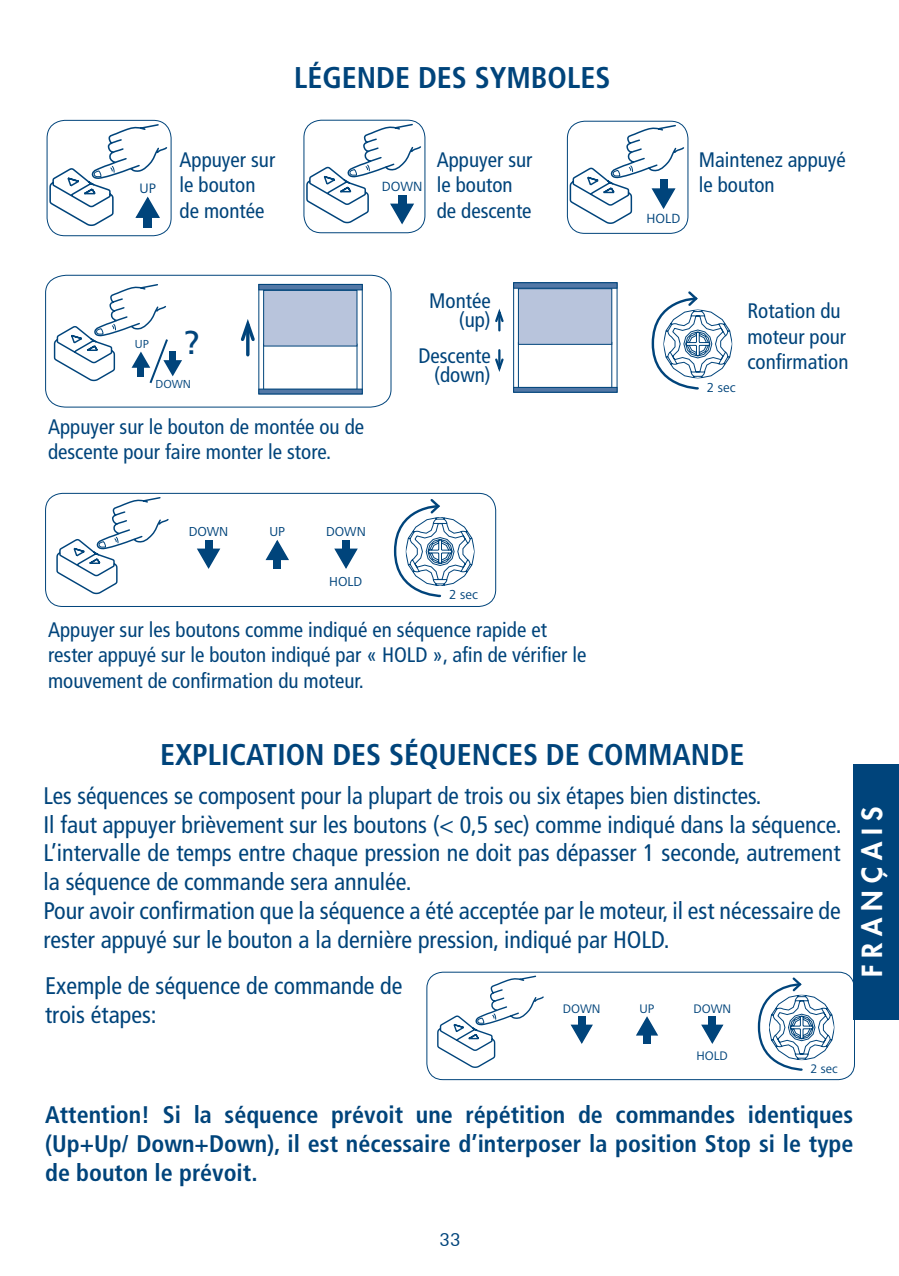
<style>
.page{position:relative;width:899px;height:1276px;background:#fff}
.page>*{position:absolute;margin:0;border:0;box-sizing:border-box;transform-origin:0 0}
.t1{font:33px "Frutiger LT Std";color:#00447b}
.t2{font:700 condensed 30px "Frutiger LT Std";color:#00447b}
.t3{font:800 27px "Futura";letter-spacing:.255em;color:#fff}
.t4{font:condensed 24px/28.8px "Frutiger LT Std";color:#00447b}
.t5{font:700 condensed 24px/28.8px "Frutiger LT Std";color:#00447b;text-align:justify}
.t6{font:condensed 21px/25.2px "Frutiger LT Std";color:#00447b}
.t7{font:18px "Futura BT";color:#00447b}
.t8{font:14.1px "Frutiger Next LT";color:#00447b}
.t9{font:13.8px "Frutiger Next LT";color:#00447b}
.t10{font:13.5px "Frutiger Next LT";color:#00447b}
.t11{font:12.9px "Frutiger Next LT";color:#00447b}
.t12{font:12px "Frutiger Next LT";color:#00447b}
</style>
<div class="page">
<div style="left:47px;top:120px;width:125px;height:116px;border:1px solid #00447b;border-radius:18px"></div>
<svg style="left:48px;top:123px;width:121px;height:104px"></svg>
<div style="left:303px;top:120px;width:122px;height:113px;border:1px solid #00447b;border-radius:17px"></div>
<svg style="left:305px;top:123px;width:117px;height:103px"></svg>
<div style="left:567px;top:121px;width:121px;height:113px;border:1px solid #00447b;border-radius:17px"></div>
<svg style="left:568px;top:124px;width:117px;height:101px"></svg>
<div style="left:205px;top:540px;width:7px;height:13px;background:#00447b"></div>
<svg style="left:197px;top:547px;width:24px;height:22px"></svg>
<div style="left:342px;top:540px;width:8px;height:13px;background:#00447b"></div>
<svg style="left:334px;top:548px;width:24px;height:21px"></svg>
<div style="left:273px;top:555px;width:8px;height:14px;background:#00447b"></div>
<svg style="left:265px;top:540px;width:24px;height:21px"></svg>
<svg style="left:56px;top:497px;width:113px;height:98px"></svg>
<div style="left:45px;top:493px;width:451px;height:114px;border:1px solid #00447b;border-radius:17px"></div>
<svg style="left:393px;top:499px;width:81px;height:99px"></svg>
<svg style="left:651px;top:291px;width:81px;height:99px"></svg>
<svg style="left:45px;top:274px;width:347px;height:134px"></svg>
<svg style="left:495px;top:308px;width:9px;height:22px"></svg>
<svg style="left:495px;top:350px;width:9px;height:22px"></svg>
<div style="left:518px;top:342px;width:94px;height:46px;background:#fff;border:1px solid #00447b"></div>
<div style="left:513px;top:282px;width:104px;height:110px;border:1px solid #00447b"></div>
<svg style="left:513px;top:282px;width:104px;height:6px"></svg>
<svg style="left:513px;top:387px;width:104px;height:5px"></svg>
<div style="left:518px;top:288px;width:94px;height:57px;background:#b8c4dc;border:1px solid #00447b"></div>
<svg style="left:51px;top:281px;width:152px;height:115px"></svg>
<div style="left:578px;top:1016px;width:7px;height:13px;background:#00447b"></div>
<svg style="left:570px;top:1023px;width:23px;height:21px"></svg>
<div style="left:708px;top:1016px;width:8px;height:13px;background:#00447b"></div>
<svg style="left:701px;top:1024px;width:23px;height:20px"></svg>
<div style="left:643px;top:1031px;width:7px;height:13px;background:#00447b"></div>
<svg style="left:636px;top:1016px;width:22px;height:21px"></svg>
<svg style="left:437px;top:975px;width:107px;height:93px"></svg>
<div style="left:426px;top:972px;width:429px;height:108px;border:1px solid #00447b;border-radius:16px"></div>
<svg style="left:757px;top:977px;width:77px;height:94px"></svg>
<div style="left:853px;top:765px;width:46px;height:255px;background:#00447b"></div>
<p class="t2" style="left:294px;top:60px;width:318px">LÉGENDE DES SYMBOLES</p>
<p class="t6" style="left:180px;top:148px;width:97px">Appuyer sur le bouton</p>
<p class="t6" style="left:180px;top:198px;width:86px">de montée</p>
<p class="t8" style="left:139px;top:181px;width:18px">UP</p>
<p class="t9" style="left:382px;top:179px;width:42px">DOWN</p>
<p class="t6" style="left:437px;top:147px;width:97px">Appuyer sur le bouton de descente</p>
<p class="t6" style="left:699px;top:147px;width:148px">Maintenez appuyé le bouton</p>
<p class="t9" style="left:646px;top:211px;width:35px">HOLD</p>
<p class="t6" style="left:429px;top:288px;width:63px">Montée</p>
<p class="t6" style="left:459px;top:308px;width:33px">(up)</p>
<p class="t1" style="left:183px;top:324px;width:18px">?</p>
<p class="t12" style="left:135px;top:337px;width:15px">UP</p>
<p class="t12" style="left:129px;top:381px;width:37px">DOWN</p>
<p class="t6" style="left:418px;top:343px;width:74px">Descente</p>
<p class="t6" style="left:434px;top:362px;width:58px">(down)</p>
<p class="t12" style="left:156px;top:377px;width:37px">DOWN</p>
<p class="t10" style="left:707px;top:380px;width:30px">2 sec</p>
<p class="t6" style="left:48px;top:414px;width:318px">Appuyer sur le bouton de montée ou de descente pour faire monter le store.</p>
<p class="t6" style="left:747px;top:299px;width:103px">Rotation du moteur pour confirmation</p>
<p class="t10" style="left:189px;top:524px;width:41px">DOWN</p>
<p class="t10" style="left:326px;top:524px;width:41px">DOWN</p>
<p class="t10" style="left:269px;top:524px;width:17px">UP</p>
<p class="t10" style="left:329px;top:574px;width:35px">HOLD</p>
<p class="t10" style="left:449px;top:587px;width:30px">2 sec</p>
<p class="t6" style="left:48px;top:617px;width:540px">Appuyer sur les boutons comme indiqué en séquence rapide et rester appuyé sur le bouton indiqué par « HOLD », afin de vérifier le mouvement de confirmation du moteur.</p>
<p class="t2" style="left:160px;top:737px;width:586px">EXPLICATION DES SÉQUENCES DE COMMANDE</p>
<p class="t4" style="left:43px;top:781px;width:719px">Les séquences se composent pour la plupart de trois ou six étapes bien distinctes.</p>
<p class="t4" style="left:43px;top:810px;width:799px">Il faut appuyer brièvement sur les boutons (&lt; 0,5 sec) comme indiqué dans la séquence.</p>
<p class="t4" style="left:43px;top:839px;width:798px">L’intervalle de temps entre chaque pression ne doit pas dépasser 1 seconde, autrement la séquence de commande sera annulée.</p>
<p class="t4" style="left:43px;top:896px;width:798px">Pour avoir confirmation que la séquence a été acceptée par le moteur, il est nécessaire de rester appuyé sur le bouton a la dernière pression, indiqué par HOLD.</p>
<p class="t4" style="left:45px;top:971px;width:359px">Exemple de séquence de commande de trois étapes:</p>
<p class="t11" style="left:563px;top:1002px;width:39px">DOWN</p>
<p class="t11" style="left:693px;top:1002px;width:39px">DOWN</p>
<p class="t11" style="left:696px;top:1048px;width:33px">HOLD</p>
<p class="t11" style="left:639px;top:1002px;width:16px">UP</p>
<p class="t11" style="left:810px;top:1061px;width:29px">2 sec</p>
<p class="t3" style="left:854px;top:977px;width:172px;rotate:-90deg">FRANÇAIS</p>
<p class="t5" style="left:45px;top:1100px;width:809px">Attention! Si la séquence prévoit une répétition de commandes identiques (Up+Up/ Down+Down), il est nécessaire d’interposer la position Stop si le type de bouton le prévoit.</p>
<p class="t7" style="left:439px;top:1229px;width:23px">33</p>
</div>
